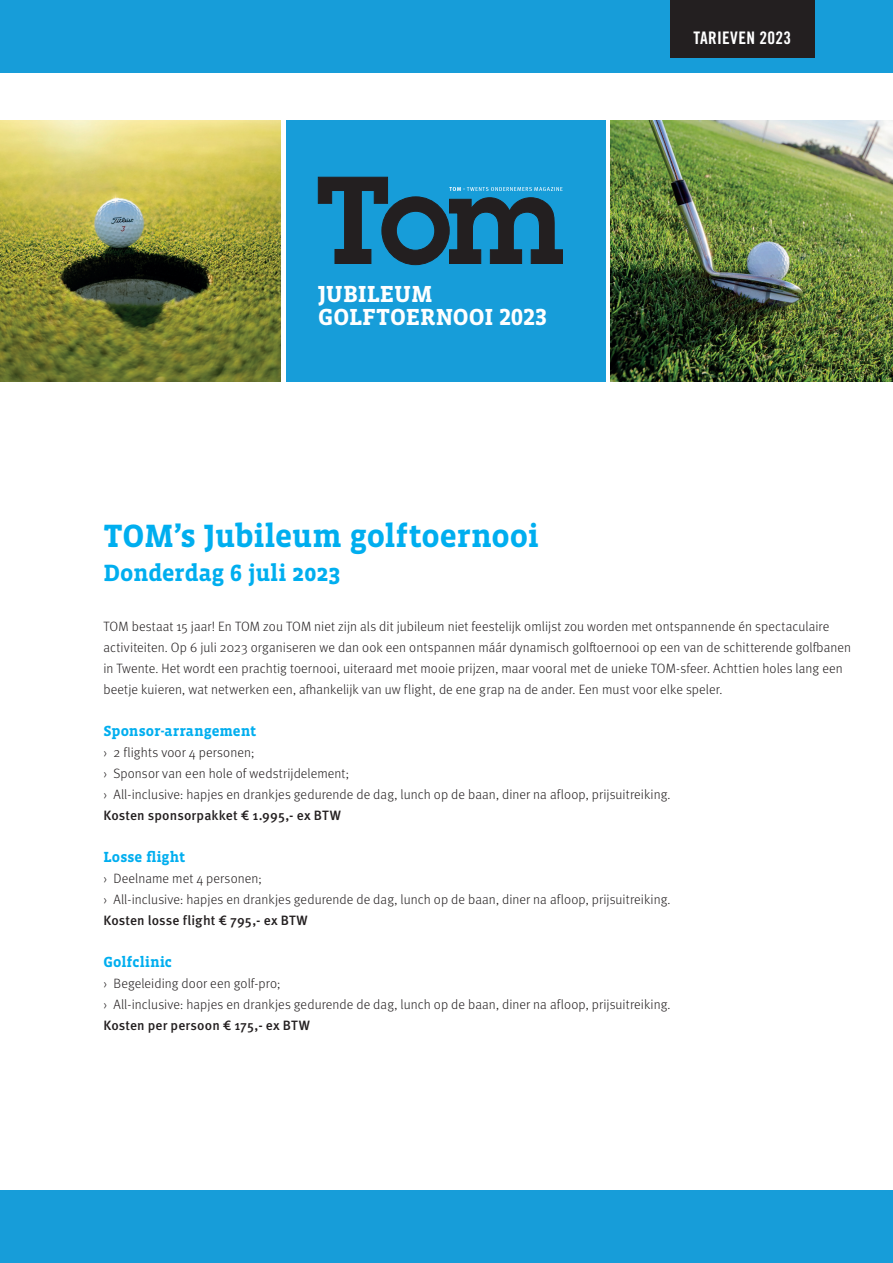
<style>
.page{position:relative;width:893px;height:1263px;background:#fff}
.page>*{position:absolute;margin:0;border:0;box-sizing:border-box;transform-origin:0 0}
.t1{font:700 33px "Vista Slab OTCE";letter-spacing:-.01em;color:#00aeef}
.t2{font:700 24px "Vista Slab OTCE";color:#00aeef}
.t3{font:700 23.85px "Vista Slab OTCE";letter-spacing:-.005em;color:#fff}
.t4{font:17.25px "Trade Gothic LT Std Bd Cn 20";letter-spacing:.02em;color:#fff}
.t5{font:700 15px "Vista Slab OTCE";letter-spacing:.005em;color:#00aeef}
.t6{font:300 13.5px/21px "Meta Pro";letter-spacing:.005em;color:#231f20}
.t7{font:500 13.5px "Meta Pro";letter-spacing:.01em;color:#231f20}
</style>
<div class="page">
<div style="left:0;top:0;width:893px;height:73px;background:#179dd9"></div>
<div style="left:0;top:1191px;width:893px;height:72px;background:#179dd9"></div>
<div style="left:670px;top:0;width:144px;height:58px;background:#231f20"></div>
<div style="left:286px;top:120px;width:319px;height:261px;background:#179dd9"></div>
<img style="left:0;top:120px;width:280px;height:261px">
<img style="left:611px;top:120px;width:282px;height:261px">
<svg style="left:318px;top:177px;width:245px;height:88px"></svg>
<h3 class="t3" style="left:318px;top:280px;width:116px">JUBILEUM</h3>
<h3 class="t3" style="left:318px;top:303px;width:230px">GOLFTOERNOOI 2023</h3>
<p class="t4" style="left:693px;top:27px;width:99px">TARIEVEN 2023</p>
<h1 class="t1" style="left:103px;top:517px;width:437px">TOM’s Jubileum golftoernooi</h1>
<h2 class="t2" style="left:103px;top:559px;width:239px">Donderdag 6 juli 2023</h2>
<p class="t6" style="left:103px;top:615px;width:749px">TOM bestaat 15 jaar! En TOM zou TOM niet zijn als dit jubileum niet feestelijk omlijst zou worden met ontspannende én spectaculaire activiteiten. Op 6 juli 2023 organiseren we dan ook een ontspannen máár dynamisch golftoernooi op een van de schitterende golfbanen in Twente. Het wordt een prachtig toernooi, uiteraard met mooie prijzen, maar vooral met de unieke TOM-sfeer. Achttien holes lang een beetje kuieren, wat netwerken een, afhankelijk van uw flight, de ene grap na de ander. Een must voor elke speler.</p>
<p class="t5" style="left:103px;top:722px;width:154px">Sponsor-arrangement</p>
<p class="t6" style="left:103px;top:741px;width:569px">› 2 flights voor 4 personen;<br>› Sponsor van een hole of wedstrijdelement;<br>› All-inclusive: hapjes en drankjes gedurende de dag, lunch op de baan, diner na afloop, prijsuitreiking.</p>
<p class="t7" style="left:103px;top:805px;width:239px">Kosten sponsorpakket € 1.995,- ex BTW</p>
<p class="t5" style="left:103px;top:848px;width:83px">Losse flight</p>
<p class="t6" style="left:103px;top:867px;width:569px">› Deelname met 4 personen;<br>› All-inclusive: hapjes en drankjes gedurende de dag, lunch op de baan, diner na afloop, prijsuitreiking.</p>
<p class="t7" style="left:103px;top:910px;width:206px">Kosten losse flight € 795,- ex BTW</p>
<p class="t5" style="left:103px;top:953px;width:70px">Golfclinic</p>
<p class="t6" style="left:103px;top:972px;width:569px">› Begeleiding door een golf-pro;<br>› All-inclusive: hapjes en drankjes gedurende de dag, lunch op de baan, diner na afloop, prijsuitreiking.</p>
<p class="t7" style="left:103px;top:1015px;width:208px">Kosten per persoon € 175,- ex BTW</p>
</div>
